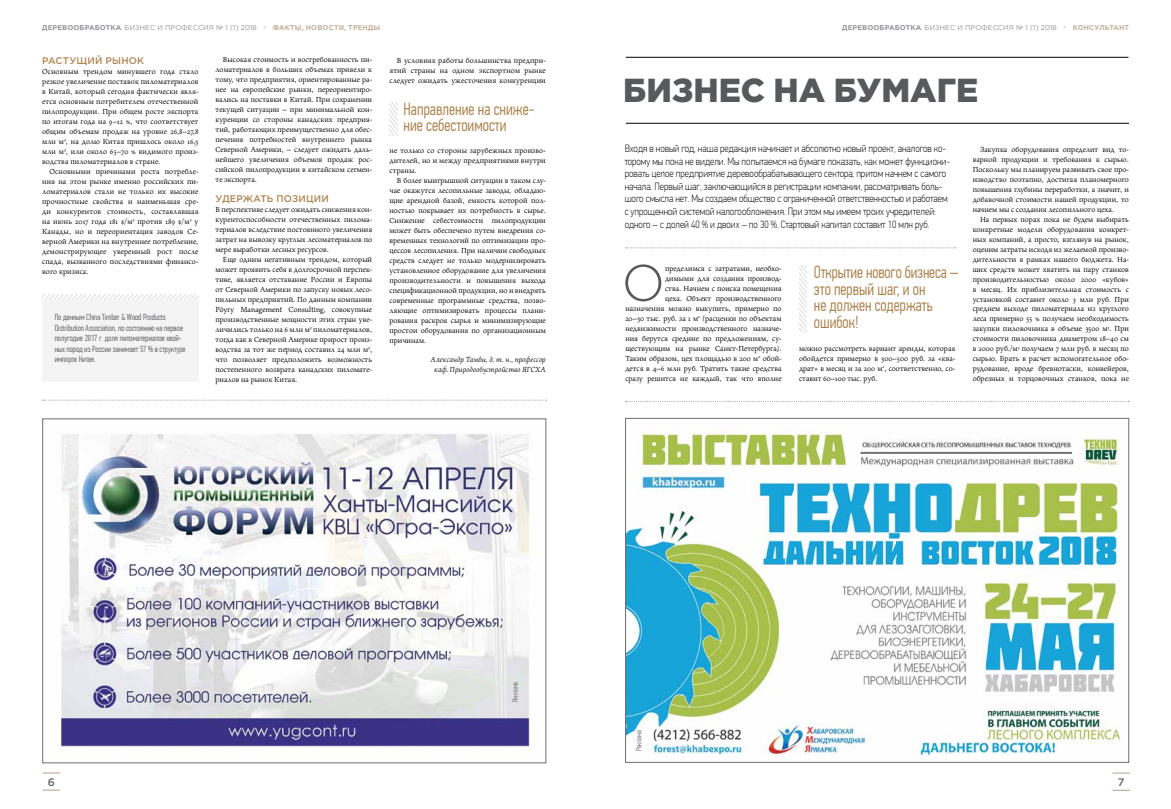
<style>
.page{position:relative;width:1171px;height:809px;background:#fff}
.page>*{position:absolute;margin:0;border:0;box-sizing:border-box;transform-origin:0 0}
.t1{font:300 51.1px "Gotham Pro";color:#58595b}
.t2{font:900 33.25px "Gotham Pro";color:#58595b}
.t3{font:300 17.5px/16.6px "PF Din Text Comp Pro";color:#a9814b}
.t4{font:500 10.94px "Gotham Pro";color:#636466}
.t5{font:100 10.5px/12.6px "PF Din Text Cond Pro";color:#000}
.t6{font:500 9.62px "Gotham Pro";letter-spacing:.02em;color:#ac8552}
.t7{font:300 8.75px/10.5px "PF Din Text Comp Pro";color:#58595b}
.t8{font:8.31px/10px "Maiola Pro";color:#000;text-align:justify}
.t9{font:italic 8.31px/10px "Maiola Pro";color:#000;text-align:center}
.t10{font:300 7.88px "PF Din Text Comp Pro";letter-spacing:-.01em;color:#6d6e71}
.t11{font:7px "Gotham Pro";letter-spacing:.02em;color:#939598}
.t12{font:700 7px "Gotham Pro";letter-spacing:.02em;color:#c2b19a}
.s1{font-weight:700}
.s2{font-family:"Minion Pro"}
</style>
<div class="page">
<svg style="left:1112px;top:773px;width:18px;height:1px"></svg>
<svg style="left:1112px;top:790px;width:18px;height:1px"></svg>
<svg style="left:43px;top:772px;width:17px;height:1px"></svg>
<svg style="left:43px;top:790px;width:17px;height:1px"></svg>
<img style="left:58px;top:434px;width:472px;height:321px">
<svg style="left:43px;top:399px;width:503px;height:1px"></svg>
<hr style="left:626px;top:57px;width:502px;height:1px;background:#000">
<hr style="left:626px;top:123px;width:503px;height:1px;background:#000">
<svg style="left:626px;top:247px;width:330px;height:1px"></svg>
<svg style="left:799px;top:265px;width:8px;height:67px"></svg>
<img style="left:627px;top:427px;width:494px;height:330px">
<svg style="left:625px;top:401px;width:504px;height:1px"></svg>
<div style="left:42px;top:300px;width:157px;height:81px;background:#f4f4f5"></div>
<svg style="left:42px;top:294px;width:157px;height:6px"></svg>
<svg style="left:390px;top:102px;width:7px;height:34px"></svg>
<p class="t11" style="left:42px;top:23px;width:216px"><span class="s1">ДЕРЕВООБРАБОТКА</span><span class="s2">.</span> БИЗНЕС И ПРОФЕССИЯ № 1 (1) 2018</p>
<p class="t12" style="left:273px;top:23px;width:109px">ФАКТЫ, НОВОСТИ, ТРЕНДЫ</p>
<p class="t11" style="left:842px;top:23px;width:216px"><span class="s1">ДЕРЕВООБРАБОТКА</span><span class="s2">.</span> БИЗНЕС И ПРОФЕССИЯ № 1 (1) 2018</p>
<p class="t12" style="left:1073px;top:23px;width:58px">КОНСУЛЬТАНТ</p>
<p class="t6" style="left:42px;top:55px;width:103px">РАСТУЩИЙ РЫНОК</p>
<p class="t8" style="left:42px;top:67px;width:158px">Основным трендом минувшего года стало резкое увеличение поставок пиломатериалов в Китай, который сегодня фактически явля&shy;ется основным потребителем отечественной пилопродукции. При общем росте экспорта по итогам года на 9–12 %, что соответствует общим объемам продаж на уровне 26,8–27,8 млн м<sup>3</sup>, на долю Китая пришлось около 16,3 млн м<sup>3</sup>, или около 65–70 % видимого произ&shy;водства пиломатериалов в стране.</p>
<p class="t8" style="left:42px;top:166px;width:158px;text-indent:7px">Основными причинами роста потребле&shy;ния на этом рынке именно российских пи&shy;ломатериалов стали не только их высокие прочностные свойства и наименьшая сре&shy;ди конкурентов стоимость, составлявшая на июнь 2017 года 181 $/м<sup>3</sup> против 189 $/м<sup>3</sup> у Канады, но и переориентация заводов Се&shy;верной Америки на внутреннее потребление, демонстрирующее уверенный рост после спада, вызванного последствиями финансо&shy;вого кризиса.</p>
<p class="t7" style="left:55px;top:312px;width:132px">По данным China Timber &amp; Wood Products Distribution Association, по состоянию на первое полугодие 2017 г. доля пиломатериалов хвой&shy;ных пород из России занимает 57 % в структуре импорта Китая.</p>
<p class="t8" style="left:215px;top:55px;width:158px;text-indent:7px">Высокая стоимость и востребованность пи&shy;ломатериалов в больших объемах привели к тому, что предприятия, ориентированные ра&shy;нее на европейские рынки, переориентиро&shy;вались на поставки в Китай. При сохранении текущей ситуации – при минимальной кон&shy;куренции со стороны канадских предприя&shy;тий, работающих преимущественно для обес&shy;печения потребностей внутреннего рынка Северной Америки, – следует ожидать даль&shy;нейшего увеличения объемов продаж рос&shy;сийской пилопродукции в китайском сегмен&shy;те экспорта.</p>
<p class="t6" style="left:216px;top:193px;width:115px">УДЕРЖАТЬ ПОЗИЦИИ</p>
<p class="t8" style="left:215px;top:204px;width:158px">В перспективе следует ожидать снижения кон&shy;курентоспособности отечественных пилома&shy;териалов вследствие постоянного увеличения затрат на вывозку круглых лесоматериалов по мере выработки лесных ресурсов.</p>
<p class="t8" style="left:215px;top:254px;width:158px;text-indent:7px">Еще одним негативным трендом, который может проявить себя в долгосрочной перспек&shy;тиве, является отставание России и Европы от Северной Америки по запуску новых лесо&shy;пильных предприятий. По данным компании Pöyry Management Consulting, совокупные производственные мощности этих стран уве&shy;личились только на 6 млн м<sup>3</sup> пиломатериалов, тогда как в Северной Америке прирост произ&shy;водства за тот же период составил 24 млн м<sup>3</sup>, что позволяет предположить возможность постепенного возврата канадских пиломате&shy;риалов на рынок Китая.</p>
<p class="t8" style="left:389px;top:56px;width:158px;text-indent:7px">В условиях работы большинства предпри&shy;ятий страны на одном экспортном рынке следует ожидать ужесточения конкуренции</p>
<h3 class="t3" style="left:404px;top:101px;width:133px;line-height:15.8px">Направление на сниже&shy;ние себестоимости</h3>
<p class="t8" style="left:389px;top:145px;width:158px">не только со стороны зарубежных произво&shy;дителей, но и между предприятиями внутри страны.</p>
<p class="t8" style="left:389px;top:175px;width:158px;text-indent:7px">В более выигрышной ситуации в таком слу&shy;чае окажутся лесопильные заводы, обладаю&shy;щие арендной базой, емкость которой пол&shy;ностью покрывает их потребность в сырье.<br>Снижение себестоимости пилопродукции может быть обеспечено путем внедрения со&shy;временных технологий по оптимизации про&shy;цессов лесопиления. При наличии свободных средств следует не только модернизировать установленное оборудование для увеличения производительности и повышения выхода спецификационной продукции, но и внедрять современные программные средства, позво&shy;ляющие оптимизировать процессы плани&shy;рования раскроя сырья и минимизирующие простои оборудования по организационным причинам.</p>
<p class="t9" style="left:430px;top:355px;width:117px">Александр Тамби, д. т. н., профессор каф. Природообустройство ЯГСХА</p>
<h2 class="t2" style="left:623px;top:71px;width:357px">БИЗНЕС НА БУМАГЕ</h2>
<p class="t5" style="left:625px;top:142px;width:327px">Входя в новый год, наша редакция начинает и абсолютно новый проект, аналогов ко&shy;торому мы пока не видели. Мы попытаемся на бумаге показать, как может функциони&shy;ровать целое предприятие деревообрабатывающего сектора, притом начнем с самого начала. Первый шаг, заключающийся в регистрации компании, рассматривать боль&shy;шого смысла нет. Мы создаем общество с ограниченной ответственностью и работаем с упрощенной системой налогообложения. При этом мы имеем троих учредителей: одного – с долей 40 % и двоих – по 30 %. Стартовый капитал составит 10 млн руб.</p>
<h1 class="t1" style="left:621px;top:255px;width:45px">О</h1>
<h3 class="t3" style="left:814px;top:264px;width:146px">Открытие нового бизнеса – это первый шаг, и он<br>не должен содержать ошибок!</h3>
<p class="t8" style="left:625px;top:263px;width:158px;text-align:right">пределимся с затратами, необхо-<br>димыми для создания производ-<br>ства. Начнем с поиска помещения<br>цеха. Объект производственного назначения можно выкупить, примерно по 20–30 тыс. руб. за 1 м<sup>2</sup> (расценки по объектам недвижимости производственного назначе&shy;ния берутся средние по предложениям, су&shy;ществующим на рынке Санкт-Петербурга).<br>Таким образом, цех площадью в 200 м<sup>2</sup> обой&shy;дется в 4–6 млн руб. Тратить такие средства сразу решится не каждый, так что вполне</p>
<p class="t8" style="left:799px;top:343px;width:158px">можно рассмотреть вариант аренды, которая обойдется примерно в 300–500 руб. за «ква&shy;драт» в месяц и за 200 м<sup>2</sup>, соответственно, со&shy;ставит 60–100 тыс. руб.</p>
<p class="t8" style="left:972px;top:144px;width:158px;text-indent:7px">Закупка оборудования определит вид то&shy;варной продукции и требования к сырью.<br>Поскольку мы планируем развивать свое про&shy;изводство поэтапно, достигая планомерного повышения глубины переработки, а значит, и добавочной стоимости нашей продукции, то начнем мы с создания лесопильного цеха.</p>
<p class="t8" style="left:972px;top:214px;width:158px;text-indent:7px">На первых порах пока не будем выбирать конкретные модели оборудования конкрет&shy;ных компаний, а просто, взглянув на рынок, оценим затраты исходя из желаемой произво&shy;дительности в рамках нашего бюджета. На&shy;ших средств может хватить на пару станков производительностью около 2000 «кубов» в месяц. Их приблизительная стоимость с установкой составит около 3 млн руб. При среднем выходе пиломатериала из круглого леса примерно 55 % получаем необходимость закупки пиловочника в объеме 3500 м<sup>3</sup>. При стоимости пиловочника диаметром 18–40 см в 2000 руб./м<sup>3</sup> получаем 7 млн руб. в месяц по сырью. Брать в расчет вспомогательное обо&shy;рудование, вроде бревнотаски, конвейеров, обрезных и торцовочных станков, пока не</p>
<h3 class="t4" style="left:48px;top:775px;width:9px">6</h3>
<p class="t10" style="left:511px;top:702px;width:22px;rotate:-90deg">Реклама</p>
<p class="t10" style="left:634px;top:751px;width:22px;rotate:-90deg">Реклама</p>
<h3 class="t4" style="left:1118px;top:775px;width:8px">7</h3>
</div>
